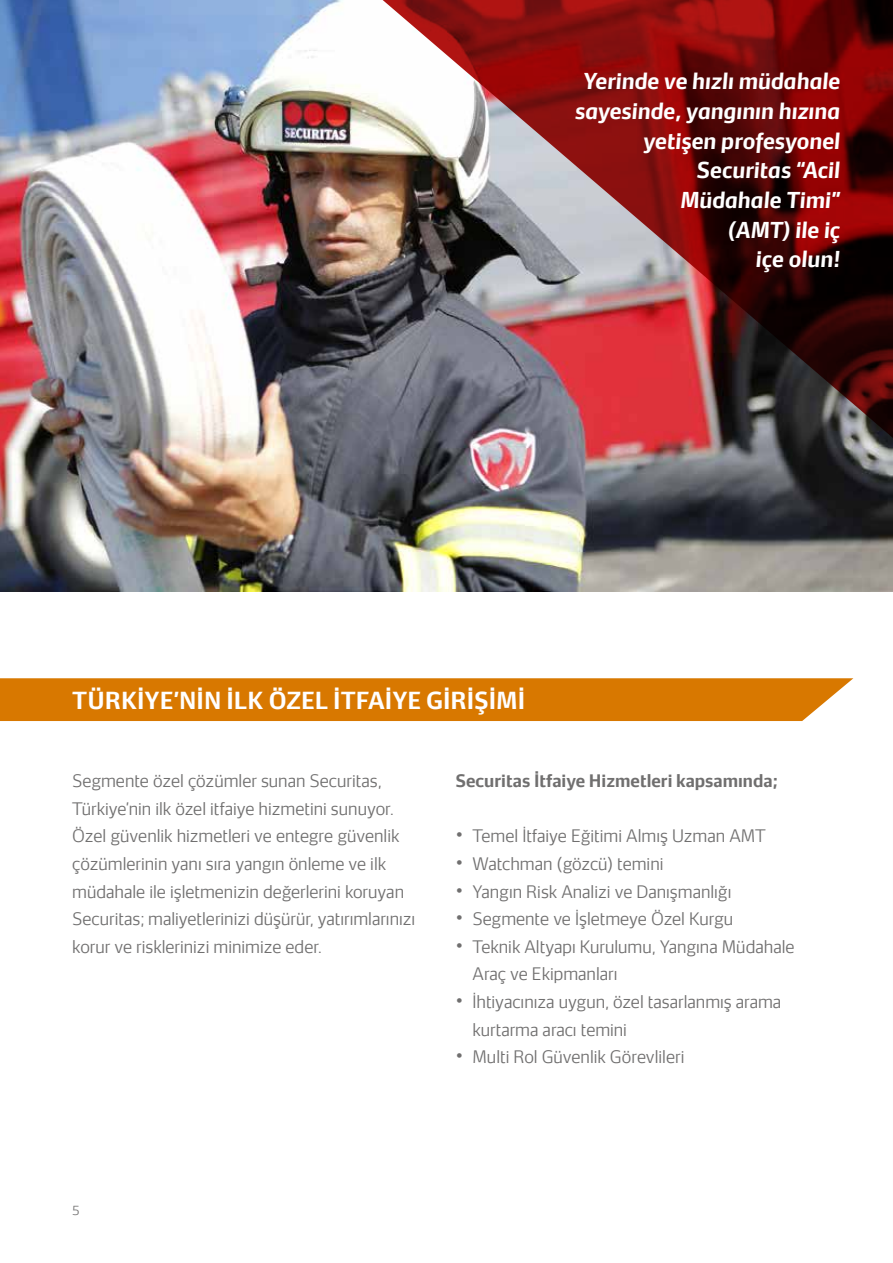
<style>
.page{position:relative;width:893px;height:1263px;background:#fff}
.page>*{position:absolute;margin:0;border:0;box-sizing:border-box;transform-origin:0 0}
.t1{font:700 22.5px "Securitas Sans TT";color:#fff}
.t2{font:italic 700 21px/29.7px "Securitas Sans TT";color:#fff;text-align:right}
.t3{font:300 16.5px/27.6px "Securitas Sans TT";color:#706f6f}
.t4{font:700 16.5px "Securitas Sans TT";color:#706f6f}
.t5{font:300 12px "Securitas Sans TT";color:#706f6f}
.s1{font-weight:700;font-size:21px}
</style>
<div class="page">
<img style="left:0;top:0;width:893px;height:591px">
<div style="left:0;top:678px;width:853px;height:43px;background:#d87800"></div>
<svg style="left:892px;top:487px;width:1px;height:43px"></svg>
<img style="left:368px;top:0;width:525px;height:438px">
<p class="t2" style="left:575px;top:64px;width:267px">Yerinde ve hızlı müdahale sayesinde, yangının hızına yetişen profesyonel<br>Securitas “Acil<br>Müdahale Timi”<br>(AMT) ile iç<br>içe olun!</p>
<h1 class="t1" style="left:72px;top:680px;width:451px">TÜRKIYE’NI N I LK ÖZEL ITFAIYE GI RIŞI MI</h1>
<p class="t3" style="left:72px;top:765px;width:344px">Segmente özel çözümler sunan Securitas, Türkiye’nin ilk özel itfaiye hizmetini sunuyor.<br>Özel güvenlik hizmetleri ve entegre güvenlik çözümlerinin yanı sıra yangın önleme ve ilk müdahale ile işletmenizin değerlerini koruyan Securitas; maliyetlerinizi düşürür, yatırımlarınızı korur ve risklerinizi minimize eder.</p>
<p class="t4" style="left:455px;top:767px;width:324px">Securitas İtfaiye Hizmetleri kapsamında;</p>
<p class="t3" style="left:455px;top:820px;width:312px"><span class="s1">•</span> Temel İtfaiye Eğitimi Almış Uzman AMT</p>
<p class="t3" style="left:455px;top:848px;width:209px"><span class="s1">•</span> Watchman (gözcü) temini</p>
<p class="t3" style="left:455px;top:876px;width:277px"><span class="s1">•</span> Yangın Risk Analizi ve Danışmanlığı</p>
<p class="t3" style="left:455px;top:903px;width:279px"><span class="s1">•</span> Segmente ve İşletmeye Özel Kurgu</p>
<p class="t3" style="left:472px;top:931px;width:324px;text-indent:-17px"><span class="s1">•</span> Teknik Altyapı Kurulumu, Yangına Müdahale<br>Araç ve Ekipmanları</p>
<p class="t3" style="left:472px;top:986px;width:310px;text-indent:-17px"><span class="s1">•</span> İhtiyacınıza uygun, özel tasarlanmış arama kurtarma aracı temini</p>
<p class="t3" style="left:455px;top:1041px;width:230px"><span class="s1">•</span> Multi Rol Güvenlik Görevlileri</p>
<p class="t5" style="left:72px;top:1201px;width:9px">5</p>
</div>
